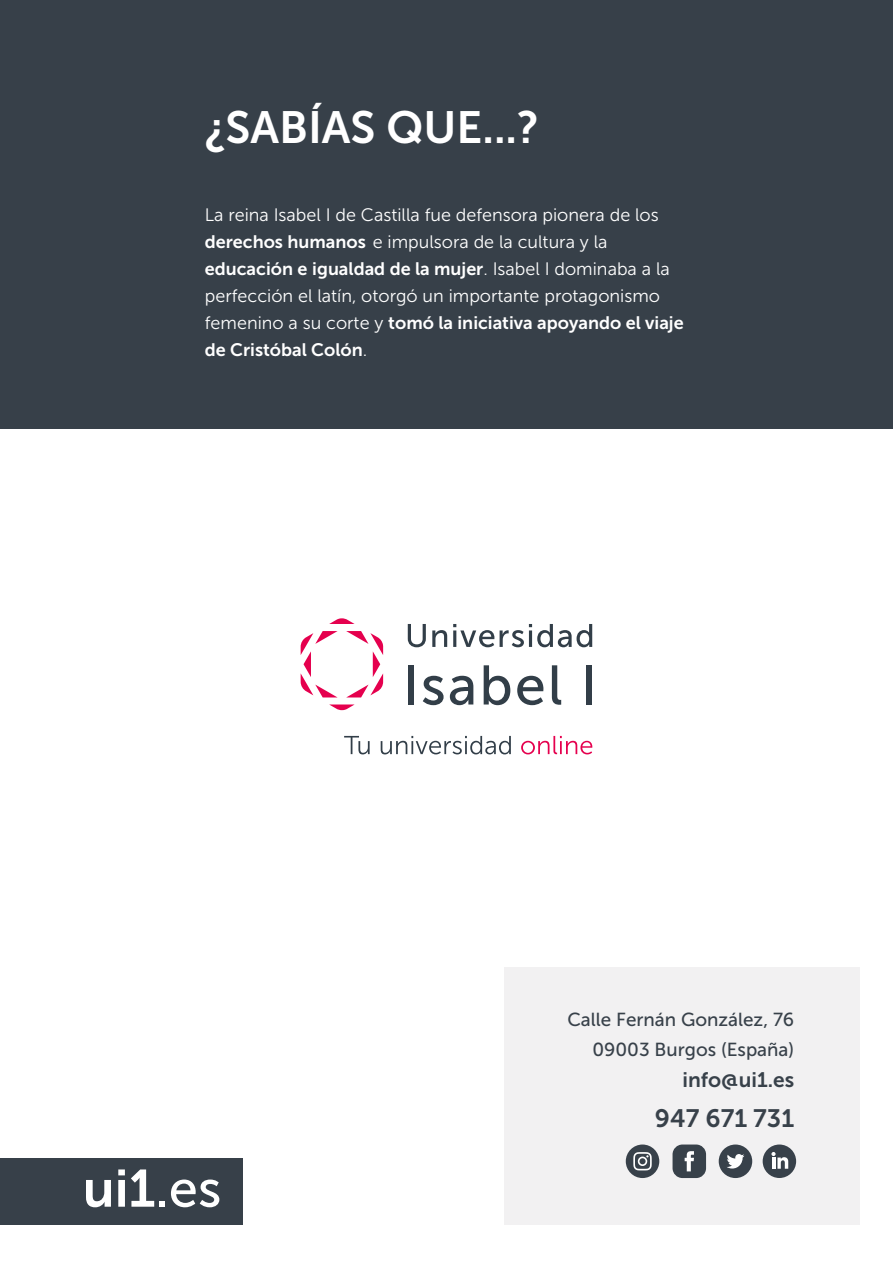
<style>
.page{position:relative;width:893px;height:1263px;background:#fff}
.page>*{position:absolute;margin:0;border:0;box-sizing:border-box;transform-origin:0 0}
.t1{font:52.35px "Museo Sans 700";color:#fff}
.t2{font:45px "Museo Sans 700";color:#fff}
.t3{font:25.05px "Museo Sans 700";color:#38414a}
.t4{font:21px "Museo Sans 700";color:#38414a}
.t5{font:18.9px/30.3px "Museo Sans 500";color:#38414a;text-align:right}
.t6{font:18px/27px "Museo Sans 300";color:#fff}
.t7{font:18px/27px "Museo Sans 700";color:#fff}
.s1{font-family:"Museo Sans 700"}
.s2{font-family:"Museo Sans 300"}
.s3{font-family:"Museo Sans 500"}
</style>
<div class="page">
<div style="left:0;top:1158px;width:243px;height:66px;background:#374049"></div>
<div style="left:504px;top:967px;width:356px;height:257px;background:#f2f1f2"></div>
<div style="left:719px;top:1144px;width:33px;height:34px;background:#38414a;border-radius:17px"></div>
<svg style="left:727px;top:1154px;width:17px;height:14px"></svg>
<div style="left:672px;top:1144px;width:34px;height:34px;background:#38414a;border-radius:10px"></div>
<svg style="left:685px;top:1151px;width:9px;height:20px"></svg>
<div style="left:626px;top:1144px;width:33px;height:34px;background:#38414a;border-radius:17px"></div>
<svg style="left:633px;top:1152px;width:19px;height:18px"></svg>
<div style="left:763px;top:1144px;width:33px;height:34px;background:#38414a;border-radius:17px"></div>
<svg style="left:771px;top:1152px;width:17px;height:17px"></svg>
<svg style="left:408px;top:624px;width:18px;height:23px"></svg>
<svg style="left:432px;top:630px;width:15px;height:17px"></svg>
<svg style="left:453px;top:624px;width:41px;height:23px"></svg>
<svg style="left:500px;top:624px;width:92px;height:23px"></svg>
<div style="left:408px;top:665px;width:5px;height:39px;background:#323e48"></div>
<svg style="left:423px;top:676px;width:21px;height:29px"></svg>
<svg style="left:450px;top:676px;width:23px;height:29px"></svg>
<svg style="left:484px;top:665px;width:26px;height:40px"></svg>
<svg style="left:517px;top:676px;width:26px;height:29px"></svg>
<svg style="left:552px;top:665px;width:9px;height:40px"></svg>
<div style="left:587px;top:665px;width:5px;height:39px;background:#323e48"></div>
<svg style="left:329px;top:618px;width:26px;height:6px"></svg>
<svg style="left:301px;top:631px;width:37px;height:66px"></svg>
<svg style="left:346px;top:631px;width:37px;height:66px"></svg>
<svg style="left:329px;top:704px;width:26px;height:6px"></svg>
<svg style="left:344px;top:736px;width:26px;height:18px"></svg>
<svg style="left:381px;top:736px;width:130px;height:18px"></svg>
<svg style="left:521px;top:736px;width:71px;height:18px"></svg>
<div style="left:0;top:0;width:893px;height:428px;background:#374049"></div>
<h2 class="t2" style="left:205px;top:102px;width:336px">¿SABÍAS QUE...?</h2>
<p class="t6" style="left:205px;top:202px;width:455px">La reina Isabel I de Castilla fue defensora pionera de los <span class="s1">derechos humanos</span> e impulsora de la cultura y la</p>
<p class="t7" style="left:205px;top:255px;width:466px">educación e igualdad de la mujer<span class="s2">. Isabel I dominaba a la</span></p>
<p class="t6" style="left:205px;top:283px;width:457px">perfección el latín, otorgó un importante protagonismo</p>
<p class="t7" style="left:205px;top:309px;width:480px"><span class="s2">femenino a su corte y</span> tomó la iniciativa apoyando el viaje de Cristóbal Colón<span class="s2">.</span></p>
<h1 class="t1" style="left:83px;top:1159px;width:140px">ui1<span class="s3">.es</span></h1>
<p class="t5" style="left:567px;top:1004px;width:228px">Calle Fernán González, 76<br>09003 Burgos (España)</p>
<p class="t4" style="left:682px;top:1067px;width:113px">info@ui1.es</p>
<h3 class="t3" style="left:655px;top:1104px;width:141px">947 671 731</h3>
</div>
